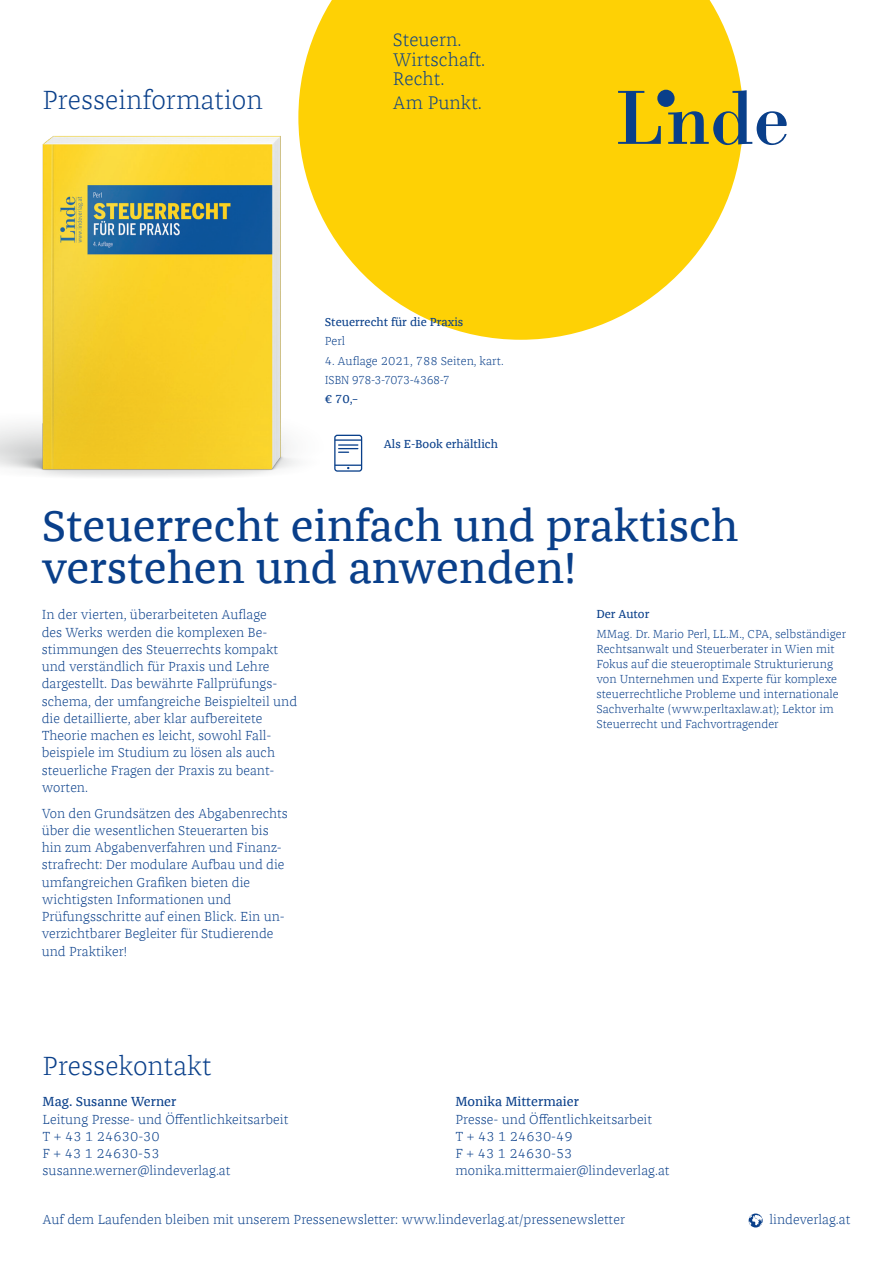
<style>
.page{position:relative;width:893px;height:1263px;background:#fff}
.page>*{position:absolute;margin:0;border:0;box-sizing:border-box;transform-origin:0 0}
.t1{font:45px/42px "Franziska Offc Pro";color:#093f8a}
.t2{font:300 27px "Franziska Offc Pro";color:#093f8a}
.t3{font:300 18.75px/19.5px "Franziska Offc Pro";color:#093f8a}
.t4{font:300 13.5px/17.2px "Franziska Offc Pro";color:#093f8a}
.t5{font:13.5px "Franziska Offc Pro";color:#093f8a}
.t6{font:300 12px/15px "Franziska Offc Pro";color:#093f8a}
.t7{font:12px "Franziska Offc Pro";color:#093f8a}
</style>
<div class="page">
<svg style="left:298px;top:0;width:444px;height:340px;background:#fed725"></svg>
<svg style="left:618px;top:91px;width:43px;height:53px;background:#b0a22f"></svg>
<svg style="left:668px;top:90px;width:119px;height:55px"></svg>
<div style="left:657px;top:90px;width:18px;height:17px;background:#093f8a;border-radius:50%"></div>
<svg style="left:749px;top:1213px;width:14px;height:14px"></svg>
<img style="left:0;top:114px;width:504px;height:363px">
<h2 class="t2" style="left:43px;top:83px;width:222px">Presseinformation</h2>
<h3 class="t3" style="left:393px;top:30px;width:94px">Steuern.<br>Wirtschaft.<br>Recht.</h3>
<h3 class="t3" style="left:393px;top:92px;width:91px">Am Punkt.</h3>
<p class="t7" style="left:325px;top:315px;width:140px">Steuerrecht für die Praxis</p>
<p class="t6" style="left:325px;top:334px;width:22px">Perl</p>
<p class="t6" style="left:325px;top:351px;width:180px;line-height:19.2px">4. Auflage 2021, 788 Seiten, kart.<br>ISBN 978-3-7073-4368-7</p>
<p class="t7" style="left:325px;top:392px;width:35px">€ 70,–</p>
<p class="t7" style="left:384px;top:437px;width:116px">Als E-Book erhältlich</p>
<h1 class="t1" style="left:42px;top:504px;width:698px">Steuerrecht einfach und praktisch verstehen und anwenden!</h1>
<p class="t4" style="left:42px;top:606px;width:257px">In der vierten, überarbeiteten Auflage<br>des Werks werden die komplexen Be&shy;stimmungen des Steuerrechts kompakt und verständlich für Praxis und Lehre dargestellt. Das bewährte Fallprüfungs&shy;schema, der umfangreiche Beispielteil und die detaillierte, aber klar aufbereitete Theorie machen es leicht, sowohl Fall&shy;beispiele im Studium zu lösen als auch steuerliche Fragen der Praxis zu beant&shy;worten.</p>
<p class="t4" style="left:42px;top:804px;width:248px">Von den Grundsätzen des Abgabenrechts über die wesentlichen Steuerarten bis hin zum Abgabenverfahren und Finanz&shy;strafrecht: Der modulare Aufbau und die umfangreichen Grafiken bieten die wichtigsten Informationen und Prüfungsschritte auf einen Blick. Ein un&shy;verzichtbarer Begleiter für Studierende und Praktiker!</p>
<h2 class="t2" style="left:43px;top:1049px;width:170px">Pressekontakt</h2>
<p class="t5" style="left:43px;top:1093px;width:135px">Mag. Susanne Werner</p>
<p class="t4" style="left:43px;top:1110px;width:247px">Leitung Presse- und Öffentlichkeitsarbeit<br>T + 43 1 24630-30<br>F + 43 1 24630-53 susanne.werner@lindeverlag.at</p>
<p class="t7" style="left:596px;top:607px;width:55px">Der Autor</p>
<p class="t6" style="left:596px;top:626px;width:251px">MMag. Dr. Mario Perl, LL.M., CPA, selbständiger Rechtsanwalt und Steuerberater in Wien mit Fokus auf die steueroptimale Strukturierung von Unternehmen und Experte für komplexe steuerrechtliche Probleme und internationale Sachverhalte (www.perltaxlaw.at); Lektor im Steuerrecht und Fachvortragender</p>
<p class="t5" style="left:456px;top:1093px;width:125px">Monika Mittermaier</p>
<p class="t4" style="left:456px;top:1110px;width:216px">Presse- und Öffentlichkeitsarbeit<br>T + 43 1 24630-49<br>F + 43 1 24630-53 monika.mittermaier@lindeverlag.at</p>
<p class="t4" style="left:43px;top:1211px;width:584px">Auf dem Laufenden bleiben mit unserem Pressenewsletter: www.lindeverlag.at/pressenewsletter</p>
<p class="t4" style="left:769px;top:1211px;width:83px">lindeverlag.at</p>
</div>
